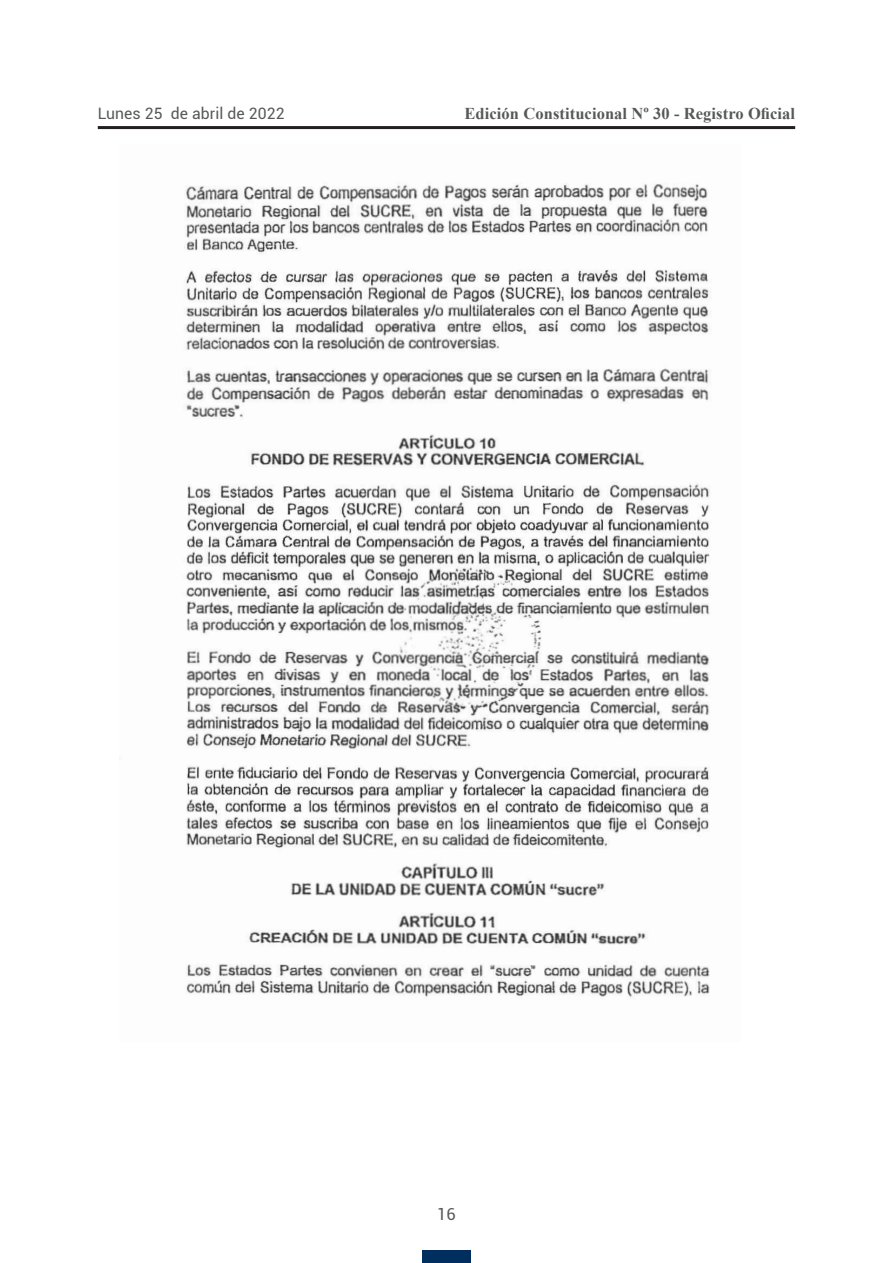
<style>
.page{position:relative;width:893px;height:1263px;background:#fff}
.page>*{position:absolute;margin:0;border:0;box-sizing:border-box;transform-origin:0 0}
.t1{font:700 16.5px "Times New Roman";letter-spacing:.005em;color:#57585a}
.t2{font:16.5px "Roboto";color:#57585a}
.t3{font:15.75px "Roboto";letter-spacing:.005em;color:#57585a}
</style>
<div class="page">
<hr style="left:98px;top:126px;width:697px;height:3px;background:#231f20">
<div style="left:422px;top:1250px;width:49px;height:13px;background:#002e5e"></div>
<img style="left:184px;top:184px;width:528px;height:813px">
<p class="t3" style="left:98px;top:102px;width:188px">Lunes 25 de abril de 2022</p>
<p class="t1" style="left:464px;top:102px;width:332px">Edición Constitucional Nº 30 - Registro Oficial</p>
<p class="t2" style="left:437px;top:1203px;width:20px">16</p>
</div>
